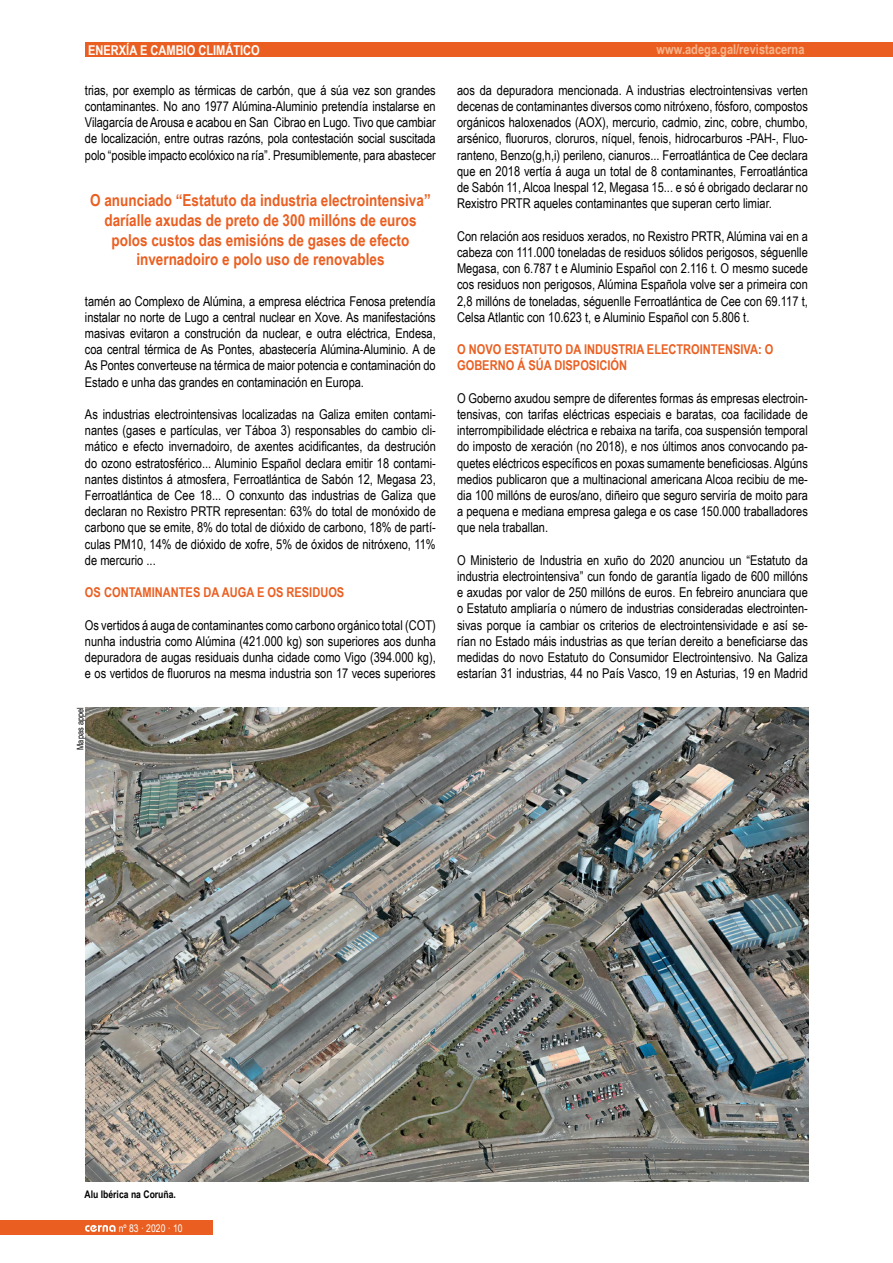
<style>
.page{position:relative;width:893px;height:1263px;background:#fff}
.page>*{position:absolute;margin:0;border:0;box-sizing:border-box;transform-origin:0 0}
.t1{font:700 16.5px/19.8px "Arial Narrow";color:#ea5f21;text-align:center}
.t2{font:13.5px/16.2px "Arial Narrow";color:#000;text-align:justify}
.t3{font:700 13.5px/16.2px "Arial Narrow";color:#ea5f21}
.t4{font:700 13.5px "Arial Narrow";color:#f7b58d}
.t5{font:700 13.5px "Arial Narrow";color:#fff}
.t6{font:700 10.5px "Arial Narrow";color:#000}
.t7{font:10.5px "Arial Narrow";color:#fff}
.t8{font:9px "Arial Narrow";color:#000}
</style>
<div class="page">
<div style="left:0;top:1220px;width:213px;height:15px;background:#ea5f21"></div>
<svg style="left:85px;top:1225px;width:31px;height:7px"></svg>
<div style="left:85px;top:42px;width:808px;height:15px;background:#ea5f21"></div>
<img style="left:86px;top:707px;width:722px;height:475px">
<p class="t5" style="left:88px;top:40px;width:173px">ENERXÍA E CAMBIO CLIMÁTICO</p>
<p class="t4" style="left:657px;top:39px;width:149px">www.adega.gal/revistacerna</p>
<p class="t2" style="left:85px;top:82px;width:352px">trias, por exemplo as térmicas de carbón, que á súa vez son grandes contaminantes. No ano 1977 Alúmina-Aluminio pretendía instalarse en Vilagarcía de Arousa e acabou en San Cibrao en Lugo. Tivo que cambiar de localización, entre outras razóns, pola contestación social suscitada polo “posible impacto ecolóxico na ría”. Presumiblemente, para abastecer</p>
<p class="t1" style="left:90px;top:189px;width:342px">O anunciado “Estatuto da industria electrointensiva” daríalle axudas de preto de 300 millóns de euros polos custos das emisións de gases de efecto invernadoiro e polo uso de renovables</p>
<p class="t2" style="left:85px;top:292px;width:352px">tamén ao Complexo de Alúmina, a empresa eléctrica Fenosa pretendía instalar no norte de Lugo a central nuclear en Xove. As manifestacións masivas evitaron a construción da nuclear, e outra eléctrica, Endesa, coa central térmica de As Pontes, abastecería Alúmina-Aluminio. A de As Pontes converteuse na térmica de maior potencia e contaminación do Estado e unha das grandes en contaminación en Europa.</p>
<p class="t2" style="left:85px;top:406px;width:352px">As industrias electrointensivas localizadas na Galiza emiten contami&shy;nantes (gases e partículas, ver Táboa 3) responsables do cambio cli&shy;mático e efecto invernadoiro, de axentes acidificantes, da destrución do ozono estratosférico... Aluminio Español declara emitir 18 contami&shy;nantes distintos á atmosfera, Ferroatlántica de Sabón 12, Megasa 23, Ferroatlántica de Cee 18... O conxunto das industrias de Galiza que declaran no Rexistro PRTR representan: 63% do total de monóxido de carbono que se emite, 8% do total de dióxido de carbono, 18% de partí&shy;culas PM10, 14% de dióxido de xofre, 5% de óxidos de nitróxeno, 11% de mercurio ...</p>
<p class="t3" style="left:85px;top:584px;width:261px">OS CONTAMINANTES DA AUGA E OS RESIDUOS</p>
<p class="t2" style="left:85px;top:616px;width:352px">Os vertidos á auga de contaminantes como carbono orgánico total (COT) nunha industria como Alúmina (421.000 kg) son superiores aos dunha depuradora de augas residuais dunha cidade como Vigo (394.000 kg), e os vertidos de fluoruros na mesma industria son 17 veces superiores</p>
<p class="t8" style="left:74px;top:750px;width:44px;rotate:-90deg">Mapas appel</p>
<p class="t2" style="left:457px;top:82px;width:352px">aos da depuradora mencionada. A industrias electrointensivas verten decenas de contaminantes diversos como nitróxeno, fósforo, compostos orgánicos haloxenados (AOX), mercurio, cadmio, zinc, cobre, chumbo, arsénico, fluoruros, cloruros, níquel, fenois, hidrocarburos -PAH-, Fluo&shy;ranteno, Benzo(g,h,i) perileno, cianuros... Ferroatlántica de Cee declara que en 2018 vertía á auga un total de 8 contaminantes, Ferroatlántica de Sabón 11, Alcoa Inespal 12, Megasa 15... e só é obrigado declarar no Rexistro PRTR aqueles contaminantes que superan certo limiar.</p>
<p class="t2" style="left:457px;top:227px;width:352px">Con relación aos residuos xerados, no Rexistro PRTR, Alúmina vai en a cabeza con 111.000 toneladas de residuos sólidos perigosos, séguenlle Megasa, con 6.787 t e Aluminio Español con 2.116 t. O mesmo sucede cos residuos non perigosos, Alúmina Española volve ser a primeira con 2,8 millóns de toneladas, séguenlle Ferroatlántica de Cee con 69.117 t, Celsa Atlantic con 10.623 t, e Aluminio Español con 5.806 t.</p>
<p class="t3" style="left:457px;top:341px;width:318px">O NOVO ESTATUTO DA INDUSTRIA ELECTROINTENSIVA: O<br>GOBERNO Á SÚA DISPOSICIÓN</p>
<p class="t2" style="left:457px;top:389px;width:352px">O Goberno axudou sempre de diferentes formas ás empresas electroin&shy;tensivas, con tarifas eléctricas especiais e baratas, coa facilidade de interrompibilidade eléctrica e rebaixa na tarifa, coa suspensión temporal do imposto de xeración (no 2018), e nos últimos anos convocando pa&shy;quetes eléctricos específicos en poxas sumamente beneficiosas. Algúns medios publicaron que a multinacional americana Alcoa recibiu de me&shy;dia 100 millóns de euros/ano, diñeiro que seguro serviría de moito para a pequena e mediana empresa galega e os case 150.000 traballadores que nela traballan.</p>
<p class="t2" style="left:457px;top:551px;width:352px">O Ministerio de Industria en xuño do 2020 anunciou un “Estatuto da industria electrointensiva” cun fondo de garantía ligado de 600 millóns e axudas por valor de 250 millóns de euros. En febreiro anunciara que o Estatuto ampliaría o número de industrias consideradas electrointen&shy;sivas porque ía cambiar os criterios de electrointensividade e así se&shy;rían no Estado máis industrias as que terían dereito a beneficiarse das medidas do novo Estatuto do Consumidor Electrointensivo. Na Galiza estarían 31 industrias, 44 no País Vasco, 19 en Asturias, 19 en Madrid</p>
<p class="t6" style="left:85px;top:1186px;width:93px">Alu Ibérica na Coruña.</p>
<p class="t7" style="left:119px;top:1220px;width:65px">nº 83 · 2020 · 10</p>
</div>
